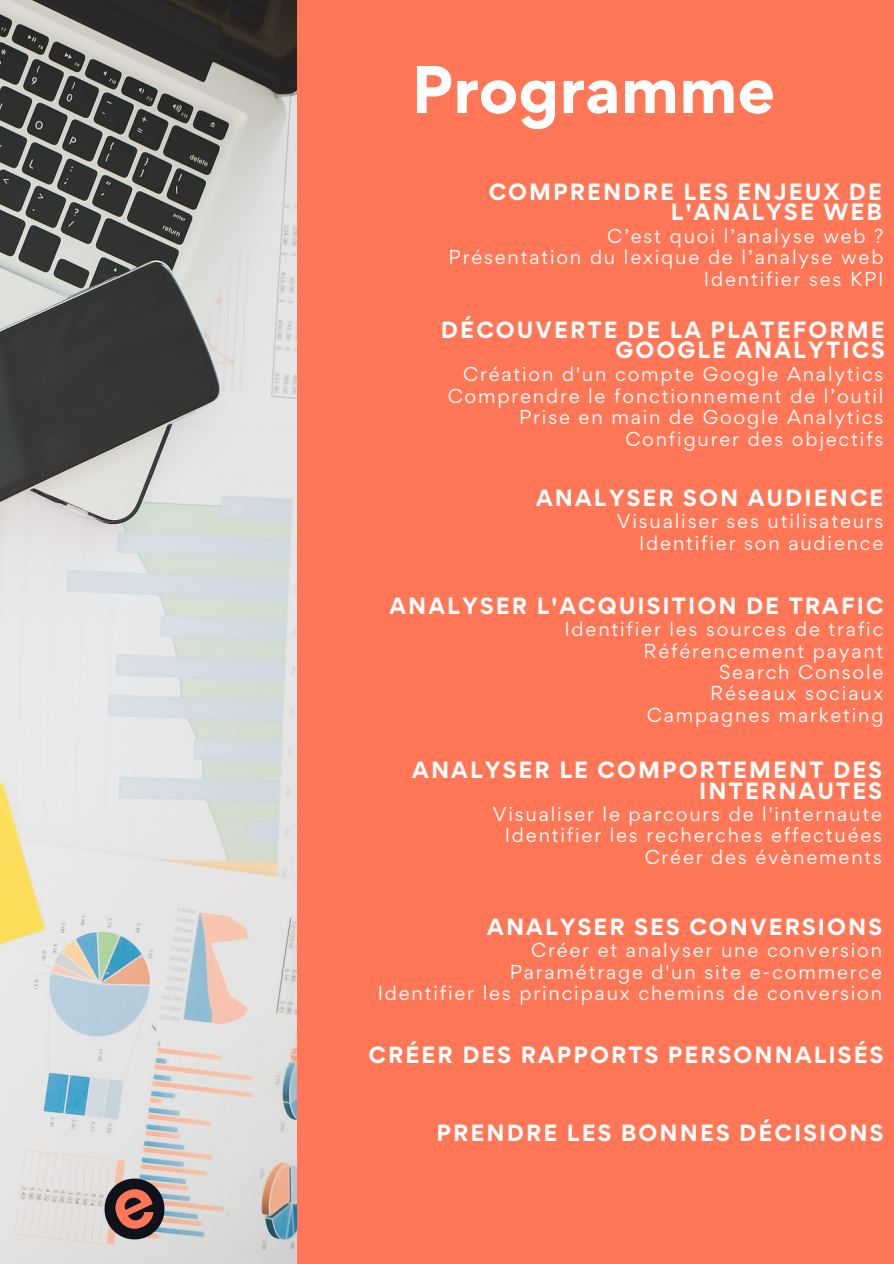
<style>
.page{position:relative;width:894px;height:1264px;background:#fff}
.page>*{position:absolute;margin:0;border:0;box-sizing:border-box;transform-origin:0 0}
.t1{font:700 60.15px "Gordita";color:#fff}
.t2{font:700 21px/20.2px "Gordita";letter-spacing:.1em;color:#fff;text-align:right}
.t3{font:18px "Gordita";letter-spacing:.1em;color:#fff}
</style>
<div class="page">
<div style="left:0;top:0;width:893px;height:1263px;background:#ff7757"></div>
<img style="left:0;top:0;width:296px;height:1263px">
<img style="left:104px;top:1178px;width:61px;height:61px">
<p class="t1" style="left:411px;top:49px;width:365px">Programme</p>
<p class="t2" style="left:488px;top:182px;width:395px">COMPRENDRE LES ENJEUX DE<br>L'ANALYSE WEB</p>
<p class="t3" style="left:607px;top:223px;width:278px">C’est quoi l’analyse web ?</p>
<p class="t3" style="left:448px;top:245px;width:436px">Présentation du lexique de l’analyse web</p>
<p class="t3" style="left:703px;top:266px;width:181px">Identifier ses KPI</p>
<p class="t2" style="left:441px;top:319px;width:445px">DÉCOUVERTE DE LA PLATEFORME<br>GOOGLE ANALYTICS</p>
<p class="t3" style="left:463px;top:362px;width:421px">Création d'un compte Google Analytics</p>
<p class="t3" style="left:447px;top:383px;width:437px">Comprendre le fonctionnement de l’outil</p>
<p class="t3" style="left:519px;top:405px;width:365px">Prise en main de Google Analytics</p>
<p class="t3" style="left:625px;top:426px;width:259px">Configurer des objectifs</p>
<p class="t2" style="left:536px;top:487px;width:349px">ANALYSER SON AUDIENCE</p>
<p class="t3" style="left:616px;top:509px;width:268px">Visualiser ses utilisateurs</p>
<p class="t3" style="left:639px;top:530px;width:246px">Identifier son audience</p>
<p class="t2" style="left:389px;top:595px;width:495px">ANALYSER L'ACQUISITION DE TRAFIC</p>
<p class="t3" style="left:564px;top:617px;width:320px">Identifier les sources de trafic</p>
<p class="t3" style="left:643px;top:638px;width:241px">Référencement payant</p>
<p class="t3" style="left:719px;top:659px;width:166px">Search Console</p>
<p class="t3" style="left:710px;top:681px;width:175px">Réseaux sociaux</p>
<p class="t3" style="left:646px;top:702px;width:238px">Campagnes marketing</p>
<p class="t2" style="left:412px;top:760px;width:471px">ANALYSER LE COMPORTEMENT DES<br>INTERNAUTES</p>
<p class="t3" style="left:493px;top:802px;width:390px">Visualiser le parcours de l'internaute</p>
<p class="t3" style="left:504px;top:823px;width:379px">Identifier les recherches effectuées</p>
<p class="t3" style="left:644px;top:844px;width:239px">Créer des évènements</p>
<p class="t2" style="left:487px;top:916px;width:396px">ANALYSER SES CONVERSIONS</p>
<p class="t3" style="left:531px;top:937px;width:352px">Créer et analyser une conversion</p>
<p class="t3" style="left:509px;top:959px;width:374px">Paramétrage d'un site e-commerce</p>
<p class="t3" style="left:377px;top:980px;width:505px">Identifier les principaux chemins de conversion</p>
<p class="t2" style="left:368px;top:1044px;width:516px">CRÉER DES RAPPORTS PERSONNALISÉS</p>
<p class="t2" style="left:436px;top:1122px;width:448px">PRENDRE LES BONNES DÉCISIONS</p>
</div>
